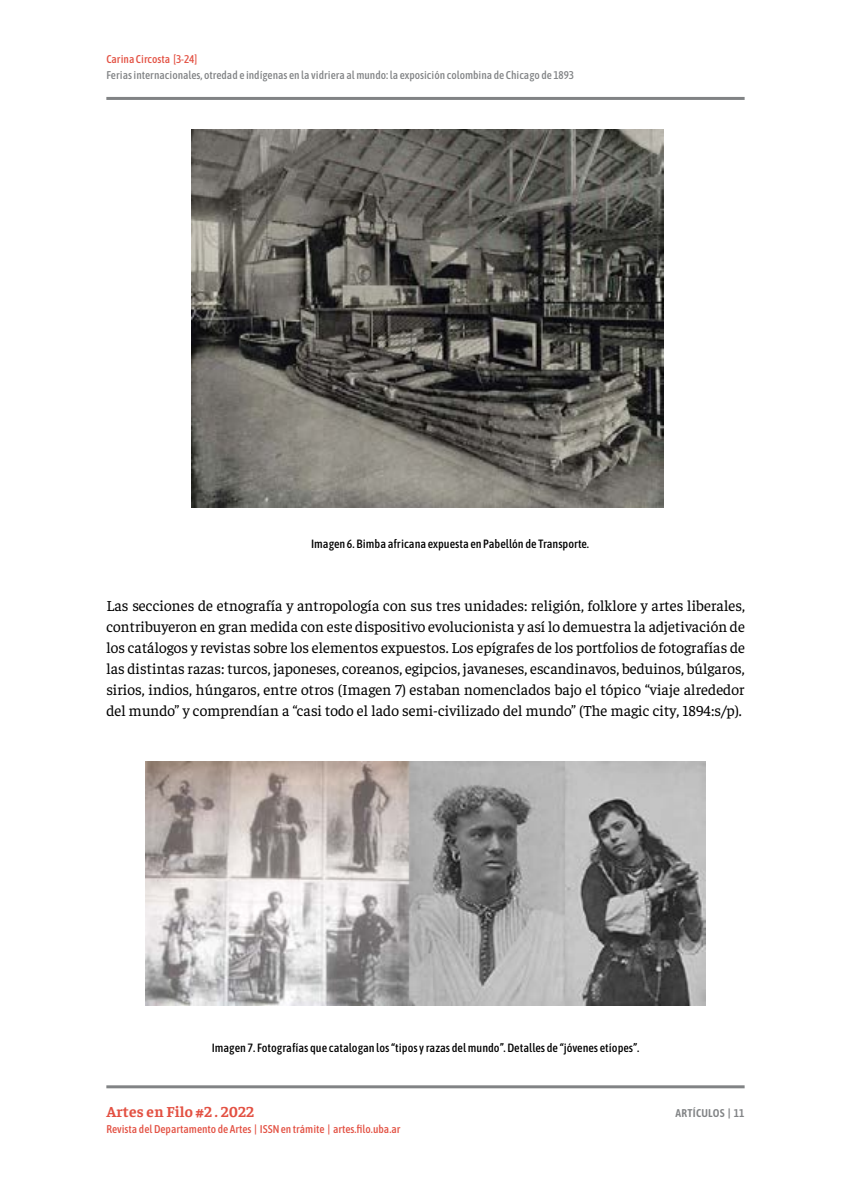
<style>
.page{position:relative;width:851px;height:1191px;background:#fff}
.page>*{position:absolute;margin:0;border:0;box-sizing:border-box;transform-origin:0 0}
.t1{font:15.3px/21px "Faustina";letter-spacing:.005em;color:#000;text-align:justify}
.t2{font:700 15.3px "Faustina";letter-spacing:.01em;color:#e35042}
.t3{font:500 12px "Asap Condensed";color:#000}
.t4{font:500 11.25px "Asap Condensed";color:#818385}
.t5{font:500 11.25px "Asap Condensed";color:#e35042}
.t6{font:600 11.25px "Asap Condensed";letter-spacing:.02em;color:#818385}
</style>
<div class="page">
<hr style="left:106px;top:97px;width:638px;height:3px;background:#818385">
<hr style="left:106px;top:1085px;width:638px;height:3px;background:#818385">
<img style="left:145px;top:762px;width:560px;height:244px">
<img style="left:191px;top:129px;width:472px;height:378px">
<p class="t5" style="left:106px;top:51px;width:92px">Carina Circosta [3-24]</p>
<p class="t4" style="left:106px;top:67px;width:469px">Ferias internacionales, otredad e indígenas en la vidriera al mundo: la exposición colombina de Chicago de 1893</p>
<p class="t3" style="left:311px;top:535px;width:279px">Imagen 6. Bimba africana expuesta en Pabellón de Transporte.</p>
<p class="t1" style="left:106px;top:594px;width:640px">Las secciones de etnografía y antropología con sus tres unidades: religión, folklore y artes liberales, contribuyeron en gran medida con este dispositivo evolucionista y así lo demuestra la adjetivación de los catálogos y revistas sobre los elementos expuestos. Los epígrafes de los portfolios de fotografías de las distintas razas: turcos, japoneses, coreanos, egipcios, javaneses, escandinavos, beduinos, búlgaros, sirios, indios, húngaros, entre otros (Imagen 7) estaban nomenclados bajo el tópico “viaje alrededor del mundo” y comprendían a “casi todo el lado semi-civilizado del mundo” (The magic city, 1894:s/p).</p>
<p class="t3" style="left:212px;top:1039px;width:429px">Imagen 7. Fotografías que catalogan los “tipos y razas del mundo”. Detalles de “jóvenes etíopes”.</p>
<p class="t2" style="left:106px;top:1100px;width:149px">Artes en Filo #2 . 2022</p>
<p class="t6" style="left:675px;top:1105px;width:70px">ARTÍCULOS | 11</p>
<p class="t5" style="left:106px;top:1121px;width:296px">Revista del Departamento de Artes | ISSN en trámite | artes.filo.uba.ar</p>
</div>
